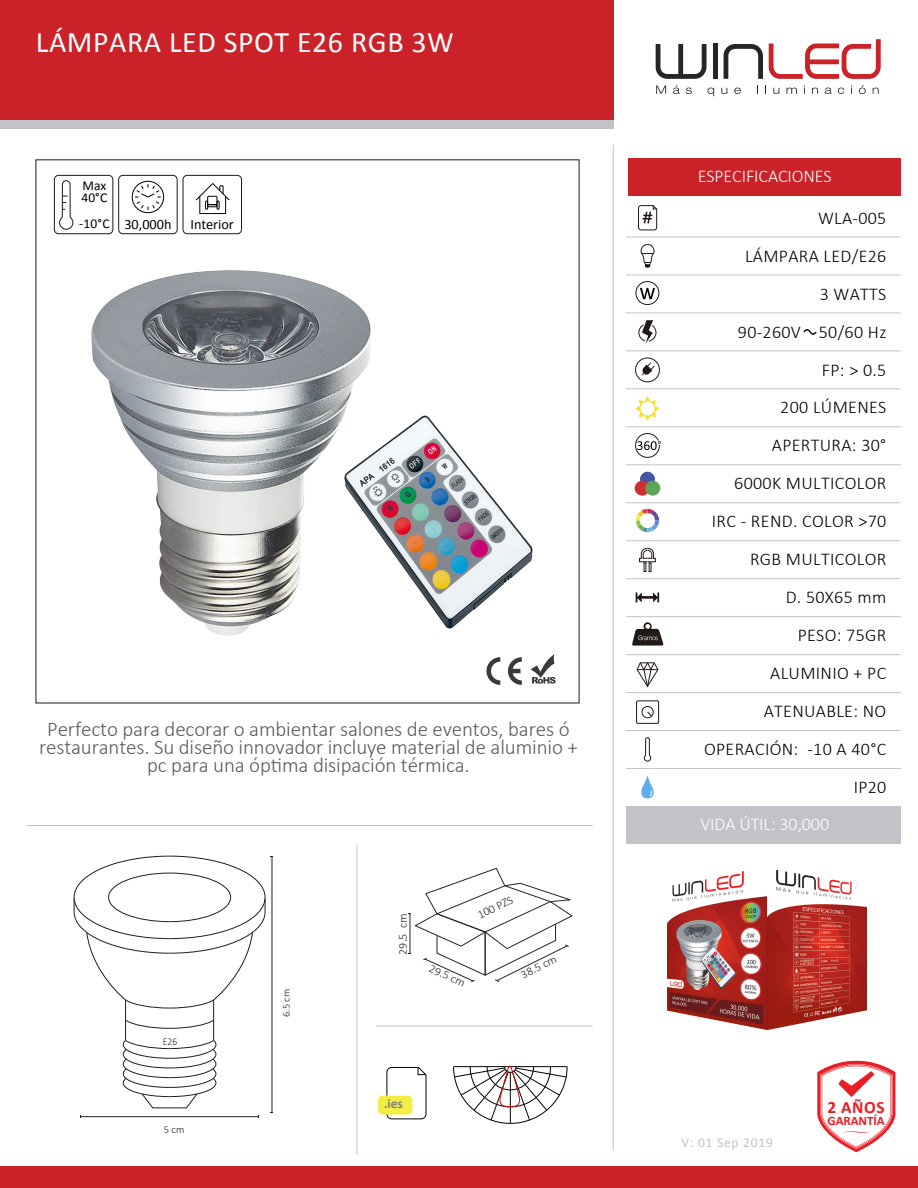
<style>
.page{position:relative;width:918px;height:1188px;background:#fff}
.page>*{position:absolute;margin:0;border:0;box-sizing:border-box;transform-origin:0 0}
.t1{font:30px "Calibri";letter-spacing:.02em;color:#fff}
.t2{font:300 21px/18px "Calibri";letter-spacing:-.005em;color:#5b5b5f;text-align:center}
.t3{font:300 18px/38px "Calibri";letter-spacing:.02em;color:#000;text-align:right}
.t4{font:300 18px "Calibri";letter-spacing:-.005em;color:#fff}
.t5{font:700 17.25px "Calibri";color:#ea1c24}
.t6{font:14.25px "Calibri";color:#000}
.t7{font:13.5px "Calibri";letter-spacing:.055em;color:#c2c3ca}
.t8{font:13.5px/12px "Calibri";color:#000}
.t9{font:700 13.5px "Calibri";color:#7f8080}
.t10{font:700 12.9px "Calibri";letter-spacing:-.005em;color:#ea1c24}
.t11{font:300 12px "Calibri";color:#262424}
.t12{font:300 10.5px "Calibri";color:#211f1e}
.t13{font:300 10.5px "Calibri";color:#211f1e;scale:.9 1}
.s1{font-size:13.5px}
</style>
<div class="page">
<div style="left:626px;top:807px;width:275px;height:37px;background:#c2c3c9"></div>
<div style="left:629px;top:158px;width:272px;height:38px;background:#ca2228"></div>
<div style="left:0;top:120px;width:613px;height:9px;background:#c2c3c9"></div>
<div style="left:0;top:0;width:613px;height:120px;background:#ca2228"></div>
<div style="left:0;top:1167px;width:918px;height:21px;background:#ca2228"></div>
<hr style="left:357px;top:845px;width:1px;height:309px;background:#c2c3c9">
<hr style="left:626px;top:806px;width:275px;height:1px;background:#c2c3c9">
<hr style="left:626px;top:768px;width:275px;height:1px;background:#c2c3c9">
<hr style="left:626px;top:730px;width:275px;height:1px;background:#c2c3c9">
<hr style="left:626px;top:692px;width:275px;height:1px;background:#c2c3c9">
<hr style="left:626px;top:654px;width:275px;height:1px;background:#c2c3c9">
<hr style="left:626px;top:616px;width:275px;height:1px;background:#c2c3c9">
<hr style="left:626px;top:578px;width:275px;height:1px;background:#c2c3c9">
<hr style="left:626px;top:540px;width:275px;height:1px;background:#c2c3c9">
<hr style="left:626px;top:502px;width:275px;height:1px;background:#c2c3c9">
<hr style="left:626px;top:464px;width:275px;height:1px;background:#c2c3c9">
<hr style="left:626px;top:426px;width:275px;height:1px;background:#c2c3c9">
<hr style="left:626px;top:388px;width:275px;height:1px;background:#c2c3c9">
<hr style="left:626px;top:350px;width:275px;height:1px;background:#c2c3c9">
<hr style="left:626px;top:313px;width:275px;height:1px;background:#c2c3c9">
<hr style="left:626px;top:275px;width:275px;height:1px;background:#c2c3c9">
<hr style="left:626px;top:237px;width:275px;height:1px;background:#c2c3c9">
<hr style="left:613px;top:145px;width:1px;height:1006px;background:#c2c3c9">
<hr style="left:26px;top:825px;width:567px;height:1px;background:#c2c3c9">
<hr style="left:376px;top:1026px;width:217px;height:1px;background:#c2c3c9">
<svg style="left:386px;top:1066px;width:41px;height:54px"></svg>
<div style="left:378px;top:1096px;width:34px;height:19px;background:#f5ee42;border-radius:4px"></div>
<svg style="left:656px;top:44px;width:51px;height:35px"></svg>
<div style="left:713px;top:43px;width:5px;height:36px;background:#272425"></div>
<svg style="left:724px;top:44px;width:39px;height:35px"></svg>
<svg style="left:769px;top:39px;width:112px;height:40px"></svg>
<svg style="left:656px;top:86px;width:10px;height:8px"></svg>
<svg style="left:673px;top:85px;width:7px;height:9px"></svg>
<svg style="left:686px;top:88px;width:6px;height:6px"></svg>
<svg style="left:708px;top:88px;width:6px;height:8px"></svg>
<svg style="left:721px;top:88px;width:6px;height:6px"></svg>
<svg style="left:734px;top:88px;width:7px;height:6px"></svg>
<svg style="left:773px;top:88px;width:6px;height:6px"></svg>
<svg style="left:787px;top:88px;width:10px;height:6px"></svg>
<svg style="left:812px;top:88px;width:6px;height:6px"></svg>
<svg style="left:825px;top:88px;width:7px;height:6px"></svg>
<svg style="left:838px;top:88px;width:6px;height:6px"></svg>
<svg style="left:859px;top:85px;width:7px;height:9px"></svg>
<svg style="left:873px;top:88px;width:6px;height:6px"></svg>
<svg style="left:409px;top:868px;width:164px;height:114px"></svg>
<svg style="left:486px;top:654px;width:70px;height:31px"></svg>
<div style="left:54px;top:175px;width:59px;height:59px;border:1px solid #211915;border-radius:4px"></div>
<svg style="left:59px;top:180px;width:14px;height:50px"></svg>
<div style="left:118px;top:175px;width:60px;height:59px;border:1px solid #211915;border-radius:4px"></div>
<div style="left:132px;top:181px;width:32px;height:32px;border:1px solid #000;border-radius:50%"></div>
<svg style="left:135px;top:184px;width:26px;height:26px"></svg>
<div style="left:183px;top:175px;width:59px;height:59px;border:1px solid #211915;border-radius:4px"></div>
<svg style="left:196px;top:183px;width:34px;height:26px"></svg>
<svg style="left:638px;top:205px;width:19px;height:26px"></svg>
<svg style="left:641px;top:244px;width:13px;height:24px"></svg>
<div style="left:636px;top:281px;width:23px;height:24px;border:1px solid #211915;border-radius:50%"></div>
<svg style="left:640px;top:288px;width:15px;height:11px"></svg>
<svg style="left:639px;top:320px;width:17px;height:24px"></svg>
<div style="left:635px;top:358px;width:25px;height:24px;border:1px solid #211915;border-radius:50%"></div>
<svg style="left:642px;top:362px;width:13px;height:14px"></svg>
<svg style="left:635px;top:396px;width:25px;height:25px"></svg>
<svg style="left:635px;top:433px;width:26px;height:25px"></svg>
<div style="left:640px;top:472px;width:15px;height:15px;background:#4455a1;border-radius:50%"></div>
<div style="left:635px;top:481px;width:15px;height:15px;background:#cd2f32;border-radius:50%"></div>
<div style="left:645px;top:481px;width:15px;height:15px;background:#5da457;border-radius:50%"></div>
<svg style="left:635px;top:508px;width:25px;height:25px"></svg>
<svg style="left:639px;top:548px;width:17px;height:24px"></svg>
<svg style="left:636px;top:592px;width:23px;height:10px"></svg>
<svg style="left:632px;top:622px;width:32px;height:24px"></svg>
<svg style="left:637px;top:662px;width:21px;height:25px"></svg>
<div style="left:636px;top:701px;width:23px;height:23px;border:1px solid #211915"></div>
<div style="left:642px;top:706px;width:11px;height:12px;border:1px solid #211915;border-radius:50%"></div>
<svg style="left:647px;top:712px;width:5px;height:5px"></svg>
<svg style="left:644px;top:737px;width:7px;height:25px"></svg>
<svg style="left:641px;top:775px;width:13px;height:23px"></svg>
<img style="left:89px;top:213px;width:447px;height:443px">
<svg style="left:453px;top:1065px;width:115px;height:59px"></svg>
<svg style="left:74px;top:856px;width:199px;height:262px"></svg>
<svg style="left:803px;top:329px;width:14px;height:6px"></svg>
<svg style="left:817px;top:1061px;width:79px;height:91px"></svg>
<img style="left:668px;top:869px;width:198px;height:161px">
<h1 class="t1" style="left:36px;top:24px;width:420px">LÁMPARA LED SPOT E26 RGB 3W</h1>
<p class="t8" style="left:82px;top:180px;width:27px">Max<br>40°C</p>
<p class="t6" style="left:79px;top:215px;width:94px"><span class="s1">-10°C</span> 30,000h</p>
<p class="t6" style="left:191px;top:215px;width:45px">Interior</p>
<p class="t2" style="left:39px;top:720px;width:540px">Perfecto para decorar o ambientar salones de eventos, bares ó restaurantes. Su diseño innovador incluye material de aluminio + pc para una óptima disipación térmica.</p>
<p class="t13" style="left:163px;top:1035px;width:17px">E26</p>
<p class="t12" style="left:164px;top:1123px;width:22px">5 cm</p>
<p class="t12" style="left:280px;top:1017px;width:30px;rotate:-90deg">6.5 cm</p>
<p class="t11" style="left:395px;top:955px;width:43px;rotate:-90deg">29.5 cm</p>
<p class="t11" style="left:475px;top:909px;width:39px;rotate:-26deg">100 PZS</p>
<p class="t11" style="left:433px;top:961px;width:40px;rotate:25deg">29.5 cm</p>
<p class="t11" style="left:518px;top:968px;width:40px;rotate:-26deg">38.5 cm</p>
<p class="t9" style="left:384px;top:1095px;width:20px">.ies</p>
<p class="t4" style="left:698px;top:165px;width:135px">ESPECIFICACIONES</p>
<p class="t3" style="left:704px;top:198px;width:184px">WLA-005<br>LÁMPARA LED/E26<br>3 WATTS<br>90-260V 50/60 Hz<br>FP: &gt; 0.5<br>200 LÚMENES<br>APERTURA: 30°<br>6000K MULTICOLOR<br>IRC - REND. COLOR &gt;70<br>RGB MULTICOLOR<br>D. 50X65 mm<br>PESO: 75GR<br>ALUMINIO + PC<br>ATENUABLE: NO<br>OPERACIÓN: -10 A 40°C<br>IP20</p>
<p class="t4" style="left:700px;top:813px;width:130px">VIDA ÚTIL: 30,000</p>
<p class="t7" style="left:681px;top:1134px;width:93px">V: 01 Sep 2019</p>
<p class="t5" style="left:827px;top:1096px;width:59px">2 AÑOS</p>
<p class="t10" style="left:828px;top:1112px;width:59px">GARANTÍA</p>
</div>
